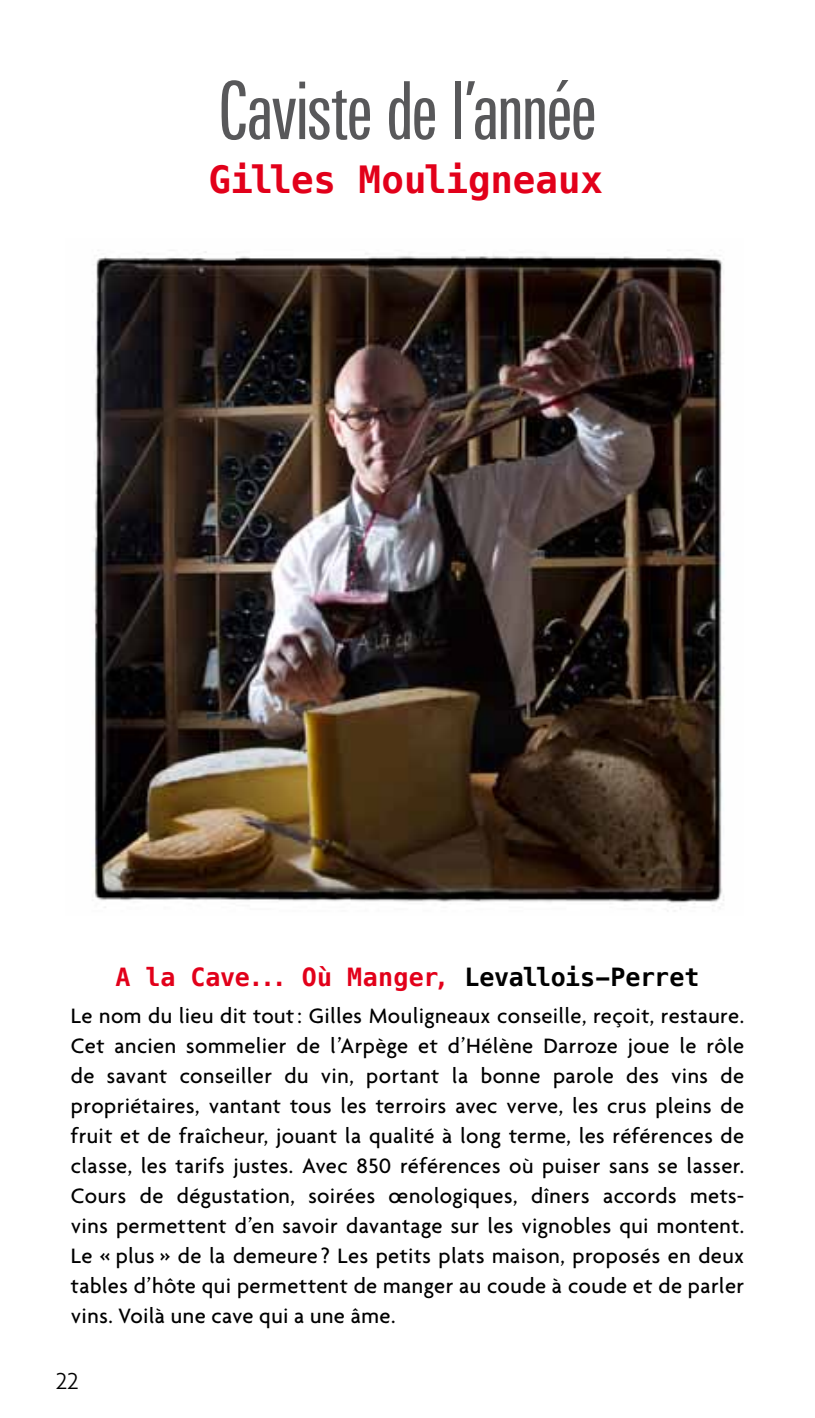
<style>
.page{position:relative;width:815px;height:1418px;background:#fff}
.page>*{position:absolute;margin:0;border:0;box-sizing:border-box;transform-origin:0 0}
.t1{font:80px "Linotype Univers Comp";letter-spacing:-.01em;color:#58585a}
.t2{font:700 37.5px "Menlo";letter-spacing:-.01em;color:#e2001a}
.t3{font:700 25px "Menlo";letter-spacing:-.005em;color:#e2001a}
.t4{font:300 25px "Agenda";color:#000}
.t5{font:500 22.5px/30px "Agenda";letter-spacing:.02em;color:#000;text-align:justify}
.s1{color:#000}
</style>
<div class="page">
<img style="left:92px;top:251px;width:632px;height:660px">
<h1 class="t1" style="left:219px;top:66px;width:379px">Caviste de l’année</h1>
<h2 class="t2" style="left:208px;top:154px;width:396px">Gilles Mouligneaux</h2>
<p class="t3" style="left:115px;top:959px;width:586px">A la Cave... Où Manger, <span class="s1">Levallois-Perret</span></p>
<p class="t5" style="left:71px;top:999px;width:675px">Le nom du lieu dit tout: Gilles Mouligneaux conseille, reçoit, restaure.<br>Cet ancien sommelier de l’Arpège et d’Hélène Darroze joue le rôle de savant conseiller du vin, portant la bonne parole des vins de propriétaires, vantant tous les terroirs avec verve, les crus pleins de fruit et de fraîcheur, jouant la qualité à long terme, les références de classe, les tarifs justes. Avec 850 références où puiser sans se lasser.<br>Cours de dégustation, soirées œnologiques, dîners accords mets&shy;vins permettent d’en savoir davantage sur les vignobles qui montent.<br>Le « plus » de la demeure ? Les petits plats maison, proposés en deux tables d’hôte qui permettent de manger au coude à coude et de parler vins. Voilà une cave qui a une âme.</p>
<p class="t4" style="left:56px;top:1366px;width:24px">22</p>
</div>
